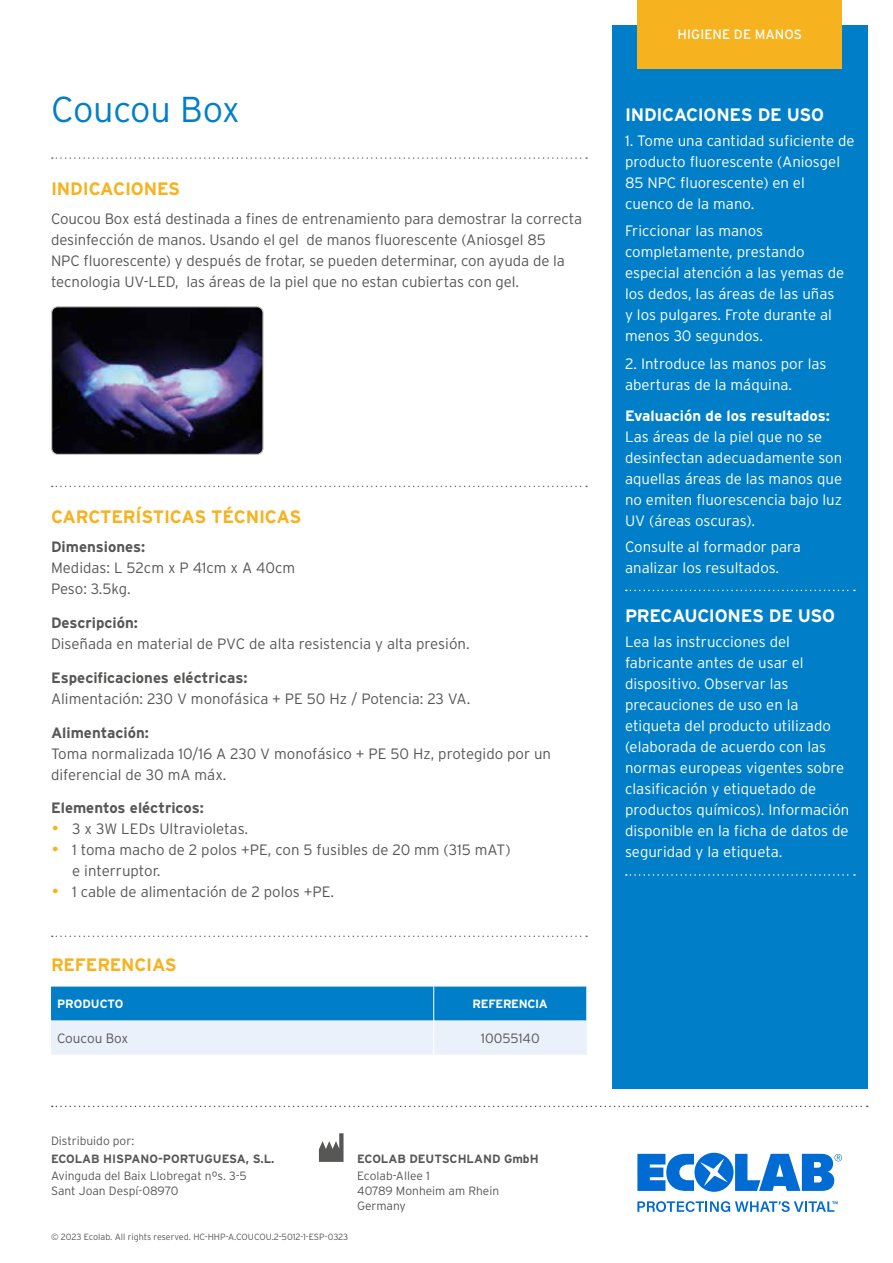
<style>
.page{position:relative;width:893px;height:1263px;background:#fff}
.page>*{position:absolute;margin:0;border:0;box-sizing:border-box;transform-origin:0 0}
.t1{font:300 36px "Interstate";letter-spacing:-.005em;color:#007fc8}
.t2{font:700 18px "Interstate";letter-spacing:-.01em;color:#f6b21f}
.t3{font:700 18px "Interstate";letter-spacing:-.015em;color:#fff}
.t4{font:300 15px/21px "Interstate";color:#fff}
.t5{font:300 15px/21px "Interstate";letter-spacing:-.005em;color:#575756}
.t6{font:700 15px "Interstate";color:#575756}
.t7{font:700 15px "Interstate";color:#fff}
.t8{font:300 13.5px "Interstate";color:#575756}
.t9{font:13.5px "Interstate";letter-spacing:.01em;color:#fff}
.t10{font:300 12px/15px "Interstate";color:#575756}
.t11{font:700 12px "Interstate";color:#575756}
.t12{font:700 12px "Interstate";letter-spacing:-.025em;color:#fff}
.t13{font:700 12px "Interstate";color:#fff}
.t14{font:300 9px "Interstate";color:#575756}
.s1{color:#f6b21f}
</style>
<div class="page">
<div style="left:612px;top:26px;width:255px;height:1063px;background:#007fc8"></div>
<div style="left:638px;top:0;width:204px;height:68px;background:#f6b21f"></div>
<svg style="left:51px;top:986px;width:536px;height:69px;background:#78b9e2"></svg>
<hr style="left:433px;top:986px;width:1px;height:34px;background:#fff">
<hr style="left:586px;top:986px;width:1px;height:34px;background:#fff">
<svg style="left:626px;top:590px;width:229px;height:1px"></svg>
<svg style="left:626px;top:874px;width:229px;height:2px"></svg>
<svg style="left:52px;top:157px;width:535px;height:2px"></svg>
<svg style="left:52px;top:486px;width:535px;height:1px"></svg>
<svg style="left:52px;top:1106px;width:816px;height:1px"></svg>
<svg style="left:52px;top:935px;width:535px;height:2px"></svg>
<img style="left:53px;top:308px;width:209px;height:145px">
<div style="left:51px;top:306px;width:213px;height:149px;border:1px solid #c4c4c4;border-radius:6px"></div>
<svg style="left:319px;top:1133px;width:25px;height:29px"></svg>
<svg style="left:637px;top:1153px;width:205px;height:39px"></svg>
<svg style="left:637px;top:1201px;width:201px;height:11px"></svg>
<h1 class="t1" style="left:51px;top:89px;width:191px">Coucou Box</h1>
<p class="t2" style="left:51px;top:178px;width:131px">INDICACIONES</p>
<p class="t5" style="left:51px;top:208px;width:533px">Coucou Box está destinada a fines de entrenamiento para demostrar la correcta desinfección de manos. Usando el gel de manos fluorescente (Aniosgel 85<br>NPC fluorescente) y después de frotar, se pueden determinar, con ayuda de la tecnologia UV-LED, las áreas de la piel que no estan cubiertas con gel.</p>
<p class="t2" style="left:51px;top:506px;width:252px">CARCTERÍSTICAS TÉCNICAS</p>
<p class="t6" style="left:51px;top:539px;width:96px">Dimensiones:</p>
<p class="t5" style="left:51px;top:557px;width:246px">Medidas: L 52cm x P 41cm x A 40cm<br>Peso: 3.5kg.</p>
<p class="t6" style="left:51px;top:614px;width:88px">Descripción:</p>
<p class="t5" style="left:51px;top:633px;width:420px">Diseñada en material de PVC de alta resistencia y alta presión.</p>
<p class="t6" style="left:51px;top:669px;width:198px">Especificaciones eléctricas:</p>
<p class="t5" style="left:51px;top:688px;width:421px">Alimentación: 230 V monofásica + PE 50 Hz / Potencia: 23 VA.</p>
<p class="t6" style="left:51px;top:724px;width:99px">Alimentación:</p>
<p class="t5" style="left:51px;top:743px;width:501px">Toma normalizada 10/16 A 230 V monofásico + PE 50 Hz, protegido por un diferencial de 30 mA máx.</p>
<p class="t6" style="left:51px;top:800px;width:154px">Elementos eléctricos:</p>
<p class="t5" style="left:51px;top:818px;width:199px"><span class="s1">•</span> 3 x 3W LEDs Ultravioletas.</p>
<p class="t5" style="left:72px;top:839px;width:440px;text-indent:-21px"><span class="s1">•</span> 1 toma macho de 2 polos +PE, con 5 fusibles de 20 mm (315 mAT) e interruptor.</p>
<p class="t5" style="left:51px;top:881px;width:285px"><span class="s1">•</span> 1 cable de alimentación de 2 polos +PE.</p>
<p class="t2" style="left:51px;top:955px;width:127px">REFERENCIAS</p>
<p class="t13" style="left:57px;top:997px;width:68px">PRODUCTO</p>
<p class="t12" style="left:473px;top:997px;width:77px">REFERENCIA</p>
<p class="t8" style="left:57px;top:1031px;width:73px">Coucou Box</p>
<p class="t8" style="left:481px;top:1031px;width:60px">10055140</p>
<p class="t10" style="left:51px;top:1133px;width:85px">Distribuido por:</p>
<p class="t11" style="left:51px;top:1151px;width:225px">ECOLAB HISPANO-PORTUGUESA, S.L.</p>
<p class="t10" style="left:51px;top:1168px;width:197px">Avinguda del Baix Llobregat nºs. 3-5<br>Sant Joan Despí-08970</p>
<p class="t14" style="left:51px;top:1232px;width:299px">© 2023 Ecolab. All rights reserved. HC-HHP-A.COUCOU.2-5012-1-ESP-0323</p>
<p class="t11" style="left:357px;top:1151px;width:183px">ECOLAB DEUTSCHLAND GmbH</p>
<p class="t10" style="left:357px;top:1168px;width:144px">Ecolab-Allee 1<br>40789 Monheim am Rhein<br>Germany</p>
<p class="t9" style="left:677px;top:27px;width:126px">HIGIENE DE MANOS</p>
<p class="t3" style="left:625px;top:104px;width:200px">INDICACIONES DE USO</p>
<p class="t4" style="left:625px;top:130px;width:231px">1. Tome una cantidad suficiente de producto fluorescente (Aniosgel<br>85 NPC fluorescente) en el cuenco de la mano.</p>
<p class="t4" style="left:625px;top:220px;width:221px">Friccionar las manos completamente, prestando especial atención a las yemas de los dedos, las áreas de las uñas y los pulgares. Frote durante al menos 30 segundos.</p>
<p class="t4" style="left:625px;top:353px;width:203px">2. Introduce las manos por las aberturas de la máquina.</p>
<p class="t7" style="left:625px;top:408px;width:206px">Evaluación de los resultados:</p>
<p class="t4" style="left:625px;top:426px;width:219px">Las áreas de la piel que no se desinfectan adecuadamente son aquellas áreas de las manos que no emiten fluorescencia bajo luz<br>UV (áreas oscuras).</p>
<p class="t4" style="left:625px;top:536px;width:177px">Consulte al formador para analizar los resultados.</p>
<p class="t3" style="left:625px;top:605px;width:212px">PRECAUCIONES DE USO</p>
<p class="t4" style="left:625px;top:631px;width:226px">Lea las instrucciones del fabricante antes de usar el dispositivo. Observar las precauciones de uso en la etiqueta del producto utilizado (elaborada de acuerdo con las normas europeas vigentes sobre clasificación y etiquetado de productos químicos). Información disponible en la ficha de datos de seguridad y la etiqueta.</p>
</div>
